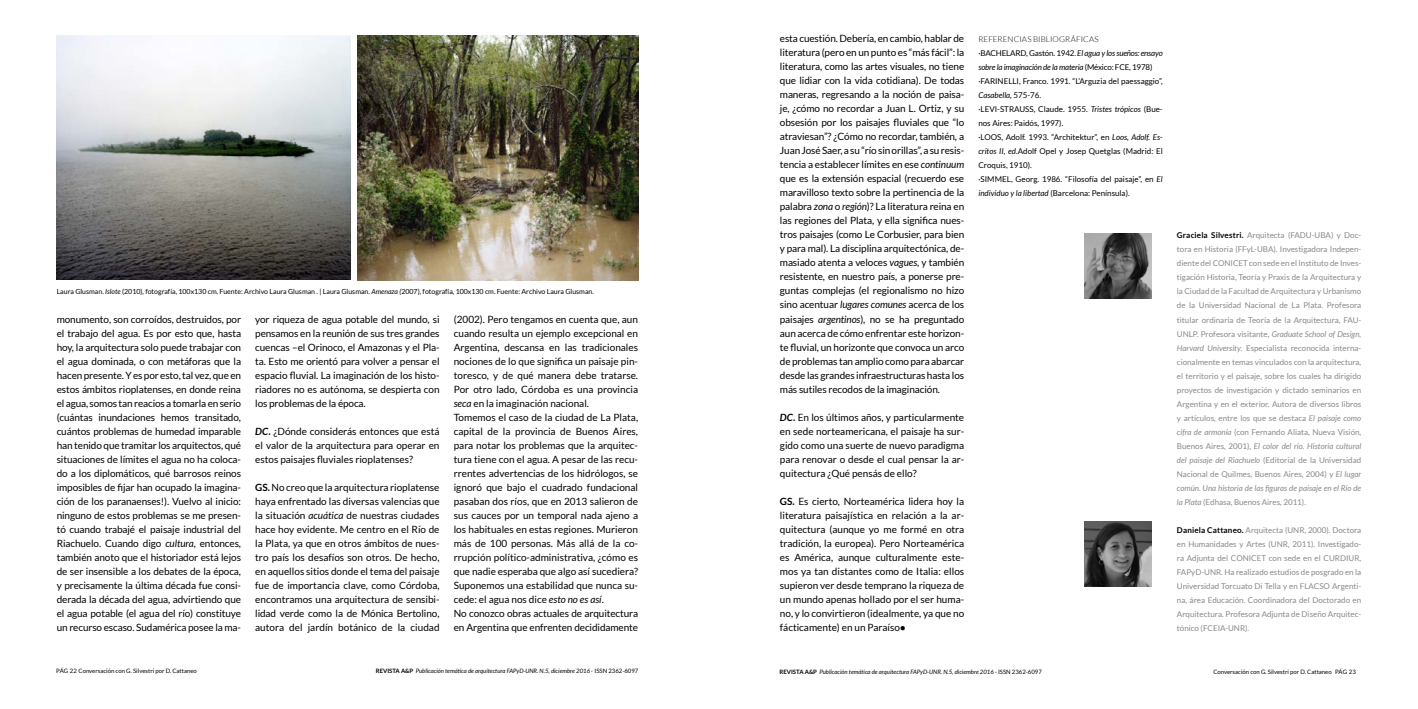
<style>
.page{position:relative;width:1418px;height:709px;background:#fff}
.page>*{position:absolute;margin:0;border:0;box-sizing:border-box;transform-origin:0 0}
.t1{font:10px/14px "Lato";color:#000;text-align:justify}
.t2{font:8px/14px "Lato";color:#87888a;text-align:justify}
.t3{font:8px/14px "Lato";color:#000}
.t4{font:7px "Lato";color:#000}
.t5{font:italic 6px "Lato";color:#000}
.t6{font:6px "Lato";color:#000}
.s1{font-style:italic}
.s2{font-weight:700;font-style:italic}
.s3{font-weight:700}
.s4{font-family:"Bookman Old Style"}
.s5{font-weight:300}
.s6{font-weight:700;color:#000}
.s7{font-weight:700;font-style:normal}
.s8{font-style:normal}
</style>
<div class="page">
<img style="left:57px;top:35px;width:294px;height:245px">
<img style="left:358px;top:35px;width:280px;height:245px">
<img style="left:1084px;top:234px;width:67px;height:65px">
<img style="left:1084px;top:521px;width:67px;height:65px">
<p class="t4" style="left:57px;top:288px;width:538px">Laura Glusman. <span class="s1">Islote</span> (2010), fotografía, 100x130 cm. Fuente: Archivo Laura Glusman . | Laura Glusman. <span class="s1">Amenaza (</span>2007), fotografía, 100x130 cm. Fuente: Archivo Laura Glusman.</p>
<p class="t1" style="left:57px;top:312px;width:186px">monumento, son corroídos, destruidos, por el trabajo del agua. Es por esto que, hasta hoy, la arquitectura solo puede trabajar con el agua dominada, o con metáforas que la hacen presente. Y es por esto, tal vez, que en estos ámbitos rioplatenses, en donde reina el agua, somos tan reacios a tomarla en serio (cuántas inundaciones hemos transitado, cuántos problemas de humedad imparable han tenido que tramitar los arquitectos, qué situaciones de límites el agua no ha coloca&shy;do a los diplomáticos, qué barrosos reinos imposibles de fijar han ocupado la imagina&shy;ción de los paranaenses!). Vuelvo al inicio: ninguno de estos problemas se me presen&shy;tó cuando trabajé el paisaje industrial del Riachuelo. Cuando digo <span class="s1">cultura</span>, entonces, también anoto que el historiador está lejos de ser insensible a los debates de la época, y precisamente la última década fue consi&shy;derada la década del agua, advirtiendo que el agua potable (el agua del río) constituye un recurso escaso. Sudamérica posee la ma-</p>
<p class="t1" style="left:255px;top:312px;width:186px">yor riqueza de agua potable del mundo, si pensamos en la reunión de sus tres grandes cuencas –el Orinoco, el Amazonas y el Pla&shy;ta. Esto me orientó para volver a pensar el espacio fluvial. La imaginación de los histo&shy;riadores no es autónoma, se despierta con los problemas de la época.</p>
<p class="t1" style="left:255px;top:424px;width:186px"><span class="s2">DC</span><span class="s3">.</span> ¿Dónde considerás entonces que está el valor de la arquitectura para operar en estos paisajes fluviales rioplatenses?</p>
<p class="t1" style="left:255px;top:480px;width:186px"><span class="s3">GS.</span> No creo que la arquitectura rioplatense haya enfrentado las diversas valencias que la situación <span class="s1">acuática</span> de nuestras ciudades hace hoy evidente. Me centro en el Río de la Plata, ya que en otros ámbitos de nues&shy;tro país los desafíos son otros. De hecho, en aquellos sitios donde el tema del paisaje fue de importancia clave, como Córdoba, encontramos una arquitectura de sensibi&shy;lidad verde como la de Mónica Bertolino, autora del jardín botánico de la ciudad</p>
<p class="t1" style="left:454px;top:312px;width:186px;text-align:left">(2002). Pero tengamos en cuenta que, aun cuando resulta un ejemplo excepcional en Argentina, descansa en las tradicionales nociones de lo que significa un paisaje pin&shy;toresco, y de qué manera debe tratarse.<br>Por otro lado, Córdoba es una provincia <span class="s1">seca</span> en la imaginación nacional.<br>Tomemos el caso de la ciudad de La Plata, capital de la provincia de Buenos Aires, para notar los problemas que la arquitec&shy;tura tiene con el agua. A pesar de las recu&shy;rrentes advertencias de los hidrólogos, se ignoró que bajo el cuadrado fundacional pasaban dos ríos, que en 2013 salieron de sus cauces por un temporal nada ajeno a los habituales en estas regiones. Murieron más de 100 personas. Más allá de la co&shy;rrupción político-administrativa, ¿cómo es que nadie esperaba que algo así sucediera?<br>Suponemos una estabilidad que nunca su&shy;cede: el agua nos dice <span class="s1">esto no es así</span>.<br>No conozco obras actuales de arquitectura en Argentina que enfrenten decididamente</p>
<p class="t1" style="left:780px;top:32px;width:186px">esta cuestión. Debería, en cambio, hablar de literatura (pero en un punto es “más fácil”: la literatura, como las artes visuales, no tiene que lidiar con la vida cotidiana). De todas maneras, regresando a la noción de paisa&shy;je, ¿cómo no recordar a Juan L. Ortiz, y su obsesión por los paisajes fluviales que “lo atraviesan”? ¿Cómo no recordar, también, a Juan José Saer, a su “río sin orillas”, a su resis&shy;tencia a establecer límites en ese <span class="s1">continuum </span>que es la extensión espacial (recuerdo ese maravilloso texto sobre la pertinencia de la palabra <span class="s1">zona</span> o <span class="s1">región</span>)? La literatura reina en las regiones del Plata, y ella significa nues&shy;tros paisajes (como Le Corbusier, para bien y para mal). La disciplina arquitectónica, de&shy;masiado atenta a veloces <span class="s1">vagues</span>, y también resistente, en nuestro país, a ponerse pre&shy;guntas complejas (el regionalismo no hizo sino acentuar <span class="s1">lugares comunes</span> acerca de los paisajes <span class="s1">argentinos</span>), no se ha preguntado aun acerca de cómo enfrentar este horizon&shy;te fluvial, un horizonte que convoca un arco de problemas tan amplio como para abarcar desde las grandes infraestructuras hasta los más sutiles recodos de la imaginación.</p>
<p class="t1" style="left:780px;top:410px;width:186px"><span class="s2">DC</span><span class="s3">.</span> En los últimos años, y particularmente en sede norteamericana, el paisaje ha sur&shy;gido como una suerte de nuevo paradigma para renovar o desde el cual pensar la ar&shy;quitectura ¿Qué pensás de ello?</p>
<p class="t1" style="left:780px;top:494px;width:186px"><span class="s3">GS.</span> Es cierto, Norteamérica lidera hoy la literatura paisajística en relación a la ar&shy;quitectura (aunque yo me formé en otra tradición, la europea). Pero Norteamérica es América, aunque culturalmente este&shy;mos ya tan distantes como de Italia: ellos supieron ver desde temprano la riqueza de un mundo apenas hollado por el ser huma&shy;no, y lo convirtieron (idealmente, ya que no fácticamente) en un Paraíso<span class="s4">●</span></p>
<p class="t3" style="left:978px;top:32px;width:186px"><span class="s5">REFERENCIAS BIBLIOGRÁFICAS<br></span>·BACHELARD, Gastón. 1942. <span class="s1">El agua y los sueños: ensayo sobre la imaginación de la materia</span> (México: FCE, 1978) ·FARINELLI, Franco. 1991. “L’Arguzia del paessaggio”, <span class="s1">Casabella,</span> 575-76.<br>·LEVI-STRAUSS, Claude. 1955. <span class="s1">Tristes trópicos</span> (Bue&shy;nos Aires: Paidós, 1997).<br>·LOOS, Adolf. 1993. “Architektur”, en <span class="s1">Loos, Adolf. Es&shy;critos II, ed.</span>Adolf Opel y Josep Quetglas (Madrid: El Croquis, 1910).<br>·SIMMEL, Georg. 1986. “Filosofía del paisaje”, en <span class="s1">El individuo y la libertad</span> (Barcelona: Península).</p>
<p class="t2" style="left:1176px;top:228px;width:186px"><span class="s6">Graciela Silvestri.</span> Arquitecta (FADU-UBA) y Doc&shy;tora en Historia (FFyL-UBA). Investigadora Indepen&shy;diente del CONICET con sede en el Instituto de Inves&shy;tigación Historia, Teoría y Praxis de la Arquitectura y la Ciudad de la Facultad de Arquitectura y Urbanismo de la Universidad Nacional de La Plata. Profesora titular ordinaria de Teoría de la Arquitectura, FAU-UNLP. Profesora visitante, <span class="s1">Graduate School of Design, Harvard University</span>. Especialista reconocida interna&shy;cionalmente en temas vinculados con la arquitectura, el territorio y el paisaje, sobre los cuales ha dirigido proyectos de investigación y dictado seminarios en Argentina y en el exterior. Autora de diversos libros y artículos, entre los que se destaca <span class="s1">El paisaje como cifra de armonía</span> (con Fernando Aliata, Nueva Visión, Buenos Aires, 2001), <span class="s1">El color del río. Historia cultural del paisaje del Riachuelo</span> (Editorial de la Universidad Nacional de Quilmes, Buenos Aires, 2004) y <span class="s1">El lugar común. Una historia de las figuras de paisaje en el Río de la Plata</span> (Edhasa, Buenos Aires, 2011).</p>
<p class="t2" style="left:1176px;top:522px;width:186px"><span class="s6">Daniela Cattaneo.</span> Arquitecta (UNR, 2000). Doctora en Humanidades y Artes (UNR, 2011). Investigado&shy;ra Adjunta del CONICET con sede en el CURDIUR, FAPyD-UNR. Ha realizado estudios de posgrado en la Universidad Torcuato Di Tella y en FLACSO Argenti&shy;na, área Educación. Coordinadora del Doctorado en Arquitectura. Profesora Adjunta de Diseño Arquitec&shy;tónico (FCEIA-UNR).</p>
<p class="t6" style="left:56px;top:667px;width:142px">PÁG 22 Conversación con G. Silvestri por D. Cattaneo</p>
<p class="t5" style="left:376px;top:667px;width:264px"><span class="s7">REVISTA A&amp;P</span> Publicación temática de arquitectura FAPyD-UNR. N.5, diciembre 2016 · <span class="s8">ISSN 2362-6097</span></p>
<p class="t5" style="left:779px;top:668px;width:264px"><span class="s7">REVISTA A&amp;P</span> Publicación temática de arquitectura FAPyD-UNR. N.5, diciembre 2016 · <span class="s8">ISSN 2362-6097</span></p>
<p class="t6" style="left:1334px;top:668px;width:22px">PÁG 23</p>
<p class="t6" style="left:1213px;top:668px;width:120px">Conversación con G. Silvestri por D. Cattaneo</p>
</div>
